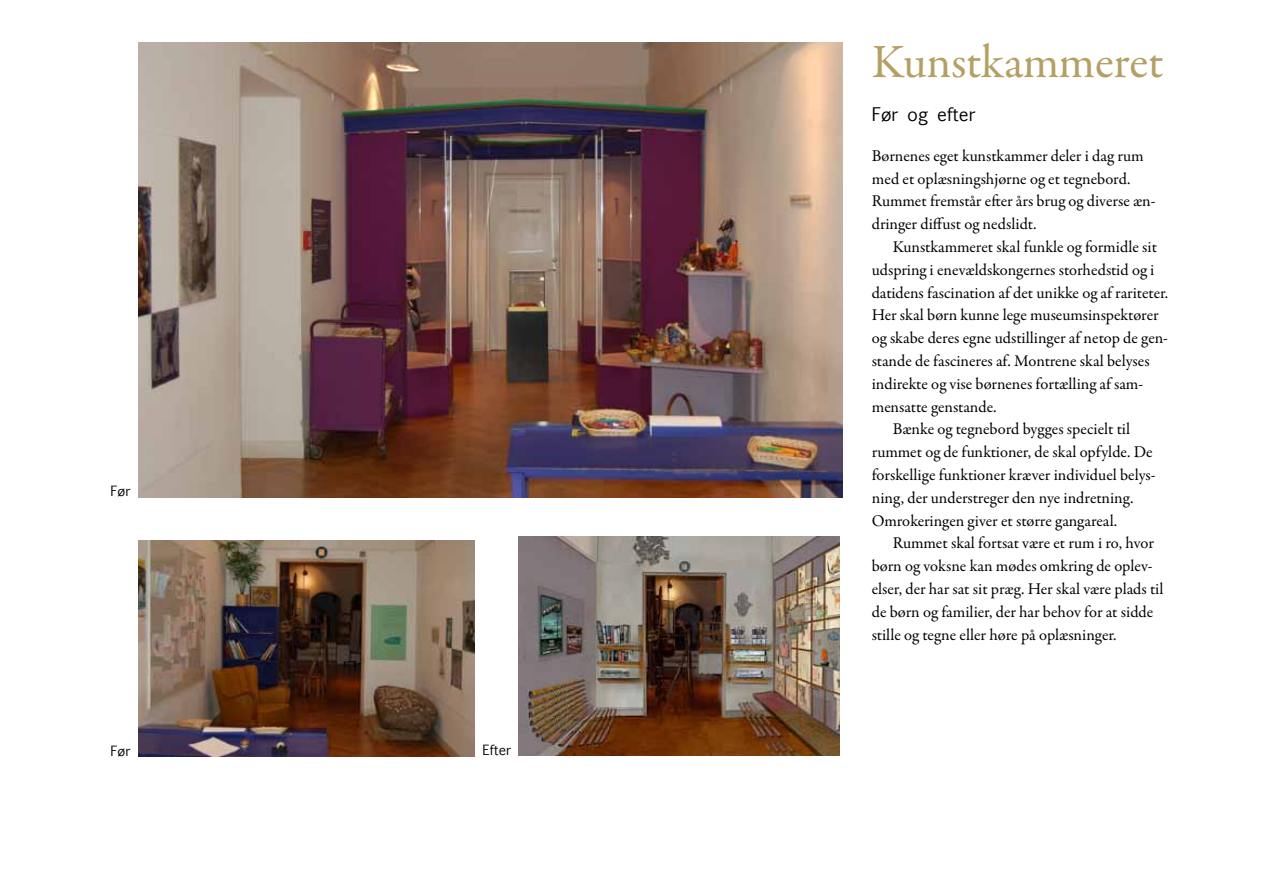
<style>
.page{position:relative;width:1263px;height:893px;background:#fff}
.page>*{position:absolute;margin:0;border:0;box-sizing:border-box;transform-origin:0 0}
.t1{font:48px "Garamond Premr Pro";letter-spacing:-.01em;color:#b49f64}
.t2{font:18px "Euphemia UCAS";color:#000}
.t3{font:16.5px/22.8px "Garamond Premr Pro";color:#000}
.t4{font:13.5px "Euphemia UCAS";color:#000}
</style>
<div class="page">
<img style="left:139px;top:43px;width:703px;height:454px">
<img style="left:519px;top:536px;width:321px;height:220px">
<img style="left:138px;top:540px;width:336px;height:217px">
<p class="t4" style="left:111px;top:481px;width:21px">Før</p>
<p class="t4" style="left:111px;top:742px;width:21px">Før</p>
<p class="t4" style="left:483px;top:740px;width:30px">Efter</p>
<h1 class="t1" style="left:872px;top:33px;width:293px">Kunstkammeret</h1>
<p class="t2" style="left:872px;top:101px;width:105px">Før og efter</p>
<p class="t3" style="left:872px;top:145px;width:285px">Børnenes eget kunstkammer deler i dag rum med et oplæsningshjørne og et tegnebord.<br>Rummet fremstår efter års brug og diverse æn&shy;dringer diffust og nedslidt.</p>
<p class="t3" style="left:893px;top:236px;width:266px">Kunstkammeret skal funkle og formidle sit</p>
<p class="t3" style="left:872px;top:259px;width:284px">udspring i enevældskongernes storhedstid og i</p>
<p class="t3" style="left:872px;top:281px;width:298px">datidens fascination af det unikke og af rariteter.</p>
<p class="t3" style="left:872px;top:304px;width:288px">Her skal børn kunne lege museumsinspektører</p>
<p class="t3" style="left:872px;top:327px;width:298px">og skabe deres egne udstillinger af netop de gen-</p>
<p class="t3" style="left:872px;top:350px;width:279px">stande de fascineres af. Montrene skal belyses</p>
<p class="t3" style="left:872px;top:373px;width:273px">indirekte og vise børnenes fortælling af sam-</p>
<p class="t3" style="left:872px;top:395px;width:126px">mensatte genstande.</p>
<p class="t3" style="left:893px;top:418px;width:239px">Bænke og tegnebord bygges specielt til</p>
<p class="t3" style="left:872px;top:441px;width:282px">rummet og de funktioner, de skal opfylde. De</p>
<p class="t3" style="left:872px;top:464px;width:285px">forskellige funktioner kræver individuel belys-</p>
<p class="t3" style="left:872px;top:487px;width:263px">ning, der understreger den nye indretning.</p>
<p class="t3" style="left:872px;top:509px;width:247px">Omrokeringen giver et større gangareal.</p>
<p class="t3" style="left:893px;top:532px;width:263px">Rummet skal fortsat være et rum i ro, hvor</p>
<p class="t3" style="left:872px;top:555px;width:282px">børn og voksne kan mødes omkring de oplev-</p>
<p class="t3" style="left:872px;top:578px;width:293px">elser, der har sat sit præg. Her skal være plads til</p>
<p class="t3" style="left:872px;top:601px;width:283px">de børn og familier, der har behov for at sidde</p>
<p class="t3" style="left:872px;top:623px;width:246px">stille og tegne eller høre på oplæsninger.</p>
</div>
